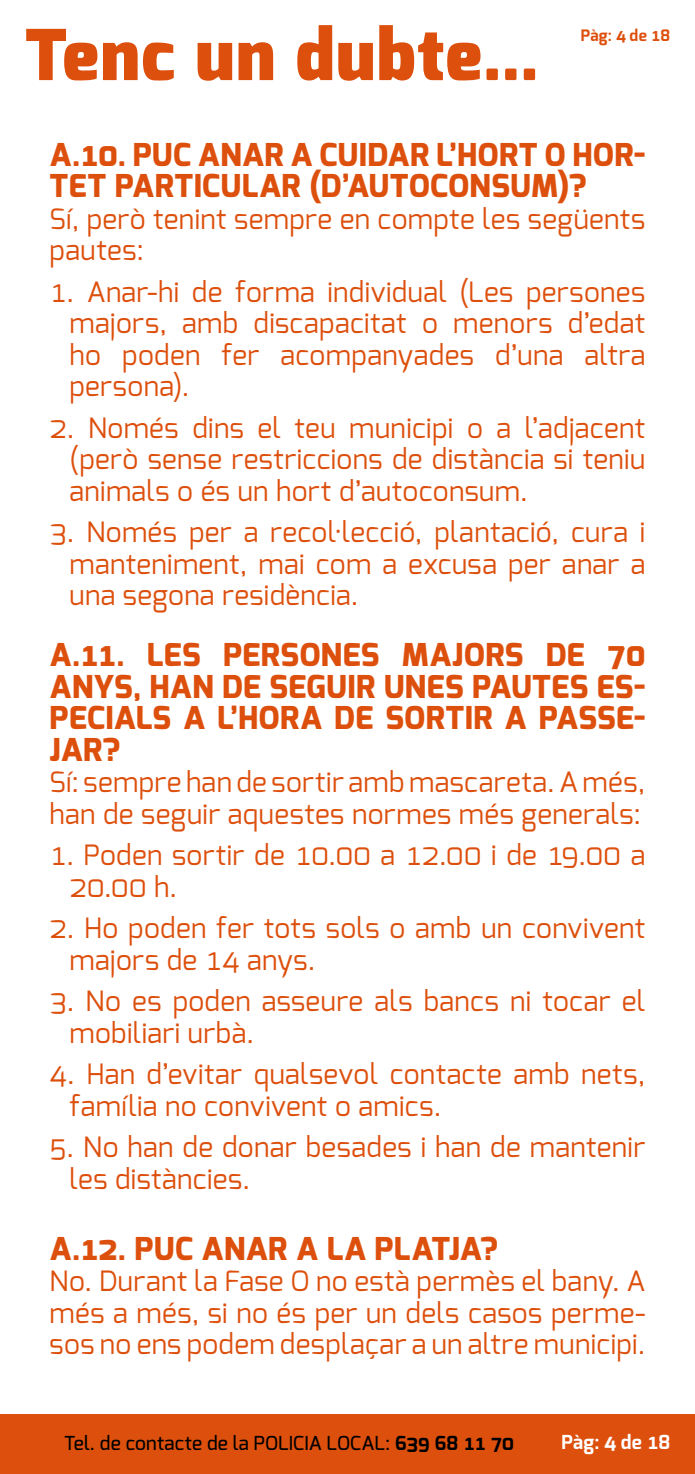
<style>
.page{position:relative;width:695px;height:1474px;background:#fff}
.page>*{position:absolute;margin:0;border:0;box-sizing:border-box;transform-origin:0 0}
.t1{font:900 70px "Exo";letter-spacing:.02em;color:#dd4f0c}
._30_pregunta{font:800 31.5px/31.5px "Exo";letter-spacing:.01em;color:#dd4f0c}
._40_resposta{font:28px/31.5px "Exo";letter-spacing:.015em;color:#dd4f0c}
.t2{font:500 19.25px "Exo";letter-spacing:.005em;color:#000}
.t3{font:700 19.25px "Exo";letter-spacing:.005em;color:#fff}
.t4{font:700 15.75px "Exo";letter-spacing:.015em;color:#dd4f0c}
.s1{font-weight:700}
</style>
<div class="page">
<div style="left:0;top:1414px;width:694px;height:59px;background:#dd4f0c"></div>
<h1 class="t1" style="left:25px;top:10px;width:515px">Tenc un dubte...</h1>
<p class="t4" style="left:580px;top:25px;width:91px">Pàg: 4 de 18</p>
<p class="_30_pregunta" style="left:50px;top:139px;width:597px">A.10. PUC ANAR A CUIDAR L’HORT O HOR-<br>TET PARTICULAR (D’AUTOCONSUM)?</p>
<p class="_40_resposta" style="left:50px;top:203px;width:597px">Sí, però tenint sempre en compte les següents pautes:</p>
<p class="_40_resposta" style="left:69px;top:275px;width:577px;text-align:justify;text-indent:-20px">1. Anar-hi de forma individual (Les persones majors, amb discapacitat o menors d’edat ho poden fer acompanyades d’una altra persona).</p>
<p class="_40_resposta" style="left:69px;top:411px;width:577px;text-align:justify;text-indent:-20px">2. Només dins el teu municipi o a l’adjacent (però sense restriccions de distància si teniu animals o és un hort d’autoconsum.</p>
<p class="_40_resposta" style="left:69px;top:516px;width:577px;text-align:justify;text-indent:-20px">3. Només per a recol·lecció, plantació, cura i manteniment, mai com a excusa per anar a una segona residència.</p>
<p class="_30_pregunta" style="left:50px;top:639px;width:597px;text-align:justify">A.11. LES PERSONES MAJORS DE 70<br>ANYS, HAN DE SEGUIR UNES PAUTES ES-PECIALS A L’HORA DE SORTIR A PASSE-JAR?</p>
<p class="_40_resposta" style="left:50px;top:766px;width:597px">Sí: sempre han de sortir amb mascareta. A més, han de seguir aquestes normes més generals:</p>
<p class="_40_resposta" style="left:69px;top:839px;width:577px;text-indent:-20px">1. Poden sortir de 10.00 a 12.00 i de 19.00 a<br>20.00 h.</p>
<p class="_40_resposta" style="left:69px;top:912px;width:577px;text-indent:-20px">2. Ho poden fer tots sols o amb un convivent majors de 14 anys.</p>
<p class="_40_resposta" style="left:69px;top:985px;width:577px;text-indent:-20px">3. No es poden asseure als bancs ni tocar el mobiliari urbà.</p>
<p class="_40_resposta" style="left:69px;top:1058px;width:577px;text-indent:-20px">4. Han d’evitar qualsevol contacte amb nets, família no convivent o amics.</p>
<p class="_40_resposta" style="left:69px;top:1131px;width:577px;text-indent:-20px">5. No han de donar besades i han de mantenir les distàncies.</p>
<p class="_30_pregunta" style="left:50px;top:1233px;width:449px">A.12. PUC ANAR A LA PLATJA?</p>
<p class="_40_resposta" style="left:50px;top:1265px;width:597px;text-align:justify">No. Durant la Fase O no està permès el bany. A més a més, si no és per un dels casos perme&shy;sos no ens podem desplaçar a un altre municipi.</p>
<p class="t2" style="left:64px;top:1430px;width:451px">Tel. de contacte de la POLICIA LOCAL: <span class="s1">639 68 11 70</span></p>
<p class="t3" style="left:561px;top:1429px;width:110px">Pàg: 4 de 18</p>
</div>
